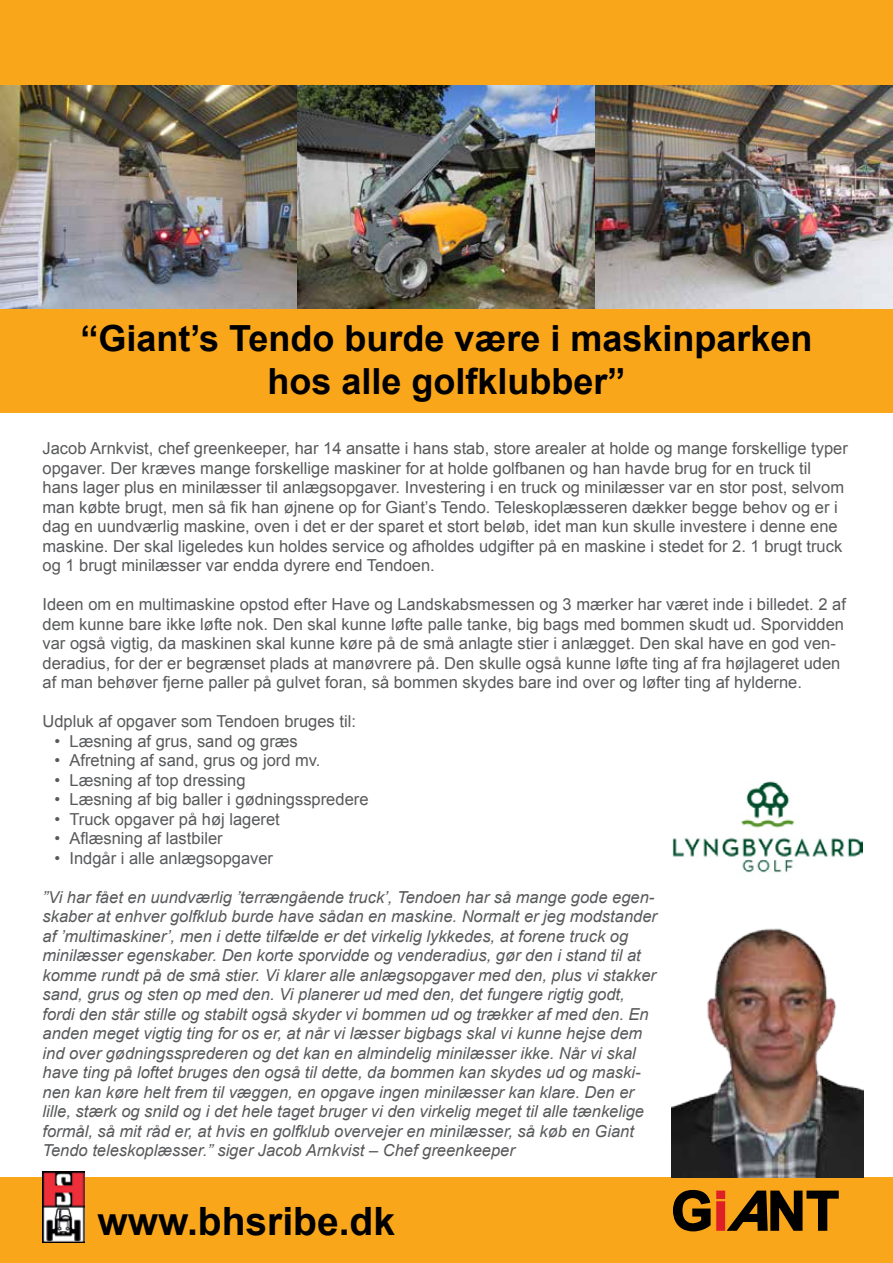
<style>
.page{position:relative;width:893px;height:1263px;background:#fff}
.page>*{position:absolute;margin:0;border:0;box-sizing:border-box;transform-origin:0 0}
.t1{font:700 54px "Arial";color:#000}
.t2{font:700 39px "Arial";color:#000}
.t3{font:700 36px/43.2px "Arial";color:#000;text-align:center}
.t4{font:16.5px/19.5px "Arial";color:#58595b}
.t5{font:italic 16.5px/19.5px "Arial";color:#58595b}
.s1{color:#de1f26}
.s2{font-style:italic}
</style>
<div class="page">
<div style="left:0;top:307px;width:893px;height:106px;background:#faa61a"></div>
<div style="left:1px;top:0;width:892px;height:85px;background:#faa61a"></div>
<div style="left:0;top:1178px;width:893px;height:85px;background:#faa61a"></div>
<img style="left:43px;top:1171px;width:42px;height:72px">
<svg style="left:673px;top:1190px;width:166px;height:42px"></svg>
<img style="left:0;top:85px;width:893px;height:223px">
<img style="left:671px;top:928px;width:192px;height:250px">
<img style="left:672px;top:781px;width:190px;height:92px">
<h3 class="t3" style="left:80px;top:318px;width:734px">“Giant’s Tendo burde være i maskinparken hos alle golfklubber”</h3>
<p class="t4" style="left:43px;top:439px;width:807px">Jacob Arnkvist, chef greenkeeper, har 14 ansatte i hans stab, store arealer at holde og mange forskellige typer opgaver. Der kræves mange forskellige maskiner for at holde golfbanen og han havde brug for en truck til hans lager plus en minilæsser til anlægsopgaver. Investering i en truck og minilæsser var en stor post, selvom man købte brugt, men så fik han øjnene op for Giant’s Tendo. Teleskoplæsseren dækker begge behov og er i dag en uundværlig maskine, oven i det er der sparet et stort beløb, idet man kun skulle investere i denne ene maskine. Der skal ligeledes kun holdes service og afholdes udgifter på en maskine i stedet for 2. 1 brugt truck og 1 brugt minilæsser var endda dyrere end Tendoen.</p>
<p class="t4" style="left:43px;top:595px;width:805px">Ideen om en multimaskine opstod efter Have og Landskabsmessen og 3 mærker har været inde i billedet. 2 af dem kunne bare ikke løfte nok. Den skal kunne løfte palle tanke, big bags med bommen skudt ud. Sporvidden var også vigtig, da maskinen skal kunne køre på de små anlagte stier i anlægget. Den skal have en god ven&shy;deradius, for der er begrænset plads at manøvrere på. Den skulle også kunne løfte ting af fra højlageret uden af man behøver fjerne paller på gulvet foran, så bommen skydes bare ind over og løfter ting af hylderne.</p>
<p class="t4" style="left:43px;top:712px;width:315px">Udpluk af opgaver som Tendoen bruges til:</p>
<p class="t4" style="left:55px;top:731px;width:245px">• Læsning af grus, sand og græs</p>
<p class="t4" style="left:55px;top:751px;width:267px">• Afretning af sand, grus og jord mv.</p>
<p class="t4" style="left:55px;top:770px;width:193px">• Læsning af top dressing</p>
<p class="t4" style="left:55px;top:790px;width:315px">• Læsning af big baller i gødningsspredere</p>
<p class="t4" style="left:55px;top:809px;width:227px">• Truck opgaver på høj lageret</p>
<p class="t4" style="left:55px;top:829px;width:170px">• Aflæsning af lastbiler</p>
<p class="t4" style="left:55px;top:848px;width:220px">• Indgår i alle anlægsopgaver</p>
<p class="t5" style="left:43px;top:887px;width:616px">”Vi har fået en uundværlig ’terrængående truck’, Tendoen har så mange gode egen&shy;skaber at enhver golfklub burde have sådan en maskine. Normalt er jeg modstander af ’multimaskiner’, men i dette tilfælde er det virkelig lykkedes, at forene truck og minilæsser egenskaber. Den korte sporvidde og venderadius, gør den i stand til at komme rundt på de små stier. Vi klarer alle anlægsopgaver med den, plus vi stakker sand, grus og sten op med den. Vi planerer ud med den, det fungere rigtig godt, fordi den står stille og stabilt også skyder vi bommen ud og trækker af med den. En anden meget vigtig ting for os er, at når vi læsser bigbags skal vi kunne hejse dem ind over gødningssprederen og det kan en almindelig minilæsser ikke. Når vi skal have ting på loftet bruges den også til dette, da bommen kan skydes ud og maski&shy;nen kan køre helt frem til væggen, en opgave ingen minilæsser kan klare. Den er lille, stærk og snild og i det hele taget bruger vi den virkelig meget til alle tænkelige formål, så mit råd er, at hvis en golfklub overvejer en minilæsser, så køb en Giant Tendo teleskoplæsser.” siger Jacob Arnkvist – Chef greenkeeper</p>
<h2 class="t2" style="left:98px;top:1195px;width:299px">www.bhsribe.dk</h2>
<h1 class="t1" style="left:671px;top:1175px;width:154px">G<span class="s1">i</span><span class="s2">a</span>nt</h1>
</div>
